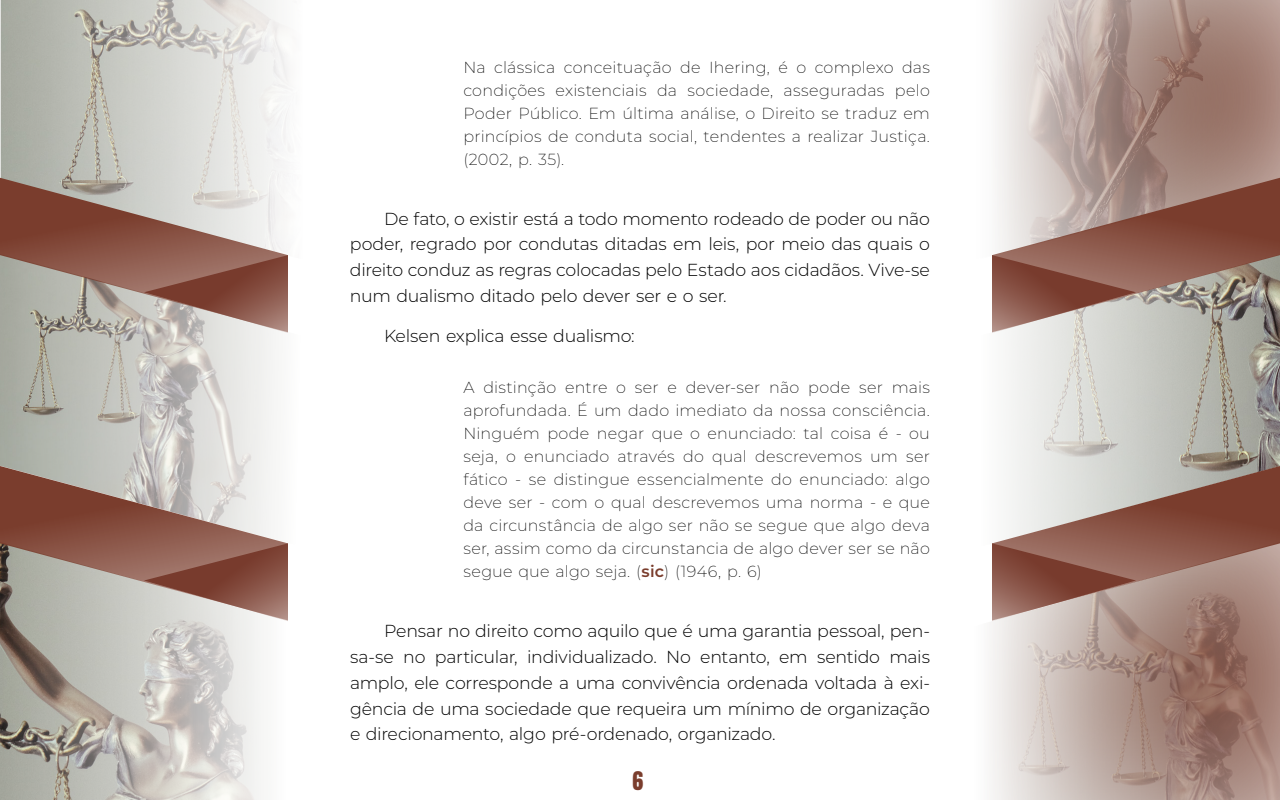
<style>
.page{position:relative;width:1280px;height:800px;background:#fff}
.page>*{position:absolute;margin:0;border:0;box-sizing:border-box;transform-origin:0 0}
.t1{font:21.8px "Anton";color:#7a3d2d}
.t2{font:300 17.4px/25.8px "Montserrat";letter-spacing:-.015em;color:#000;text-align:justify}
.t3{font:200 16px/23px "Montserrat";letter-spacing:.01em;color:#000;text-align:justify}
.s1{font-weight:600;color:#7a3d2d}
</style>
<div class="page">
<img style="left:1px;top:0;width:288px;height:141px">
<img style="left:0;top:141px;width:290px;height:206px">
<img style="left:0;top:347px;width:276px;height:453px">
<img style="left:1008px;top:332px;width:272px;height:96px">
<img style="left:1008px;top:428px;width:272px;height:38px">
<div style="left:967px;top:0;width:313px;height:261px;background:#fff;opacity:.75"></div>
<div style="left:965px;top:535px;width:315px;height:265px;background:#fff;opacity:.75"></div>
<svg style="left:0;top:178px;width:288px;height:154px;background:#a99188"></svg>
<svg style="left:144px;top:255px;width:144px;height:78px;background:#9d756b"></svg>
<svg style="left:0;top:466px;width:287px;height:154px;background:#aa9389"></svg>
<svg style="left:144px;top:543px;width:144px;height:78px;background:#a0796e"></svg>
<svg style="left:992px;top:178px;width:288px;height:154px;background:#a2857b"></svg>
<svg style="left:992px;top:255px;width:144px;height:78px;background:#9f786e"></svg>
<svg style="left:992px;top:466px;width:288px;height:154px;background:#ab8e84"></svg>
<svg style="left:992px;top:543px;width:144px;height:78px;background:#9a6f64"></svg>
<p class="t3" style="left:463px;top:55px;width:468px">Na clássica conceituação de Ihering, é o complexo das condições existenciais da sociedade, asseguradas pelo Poder Público. Em última análise, o Direito se traduz em princípios de conduta social, tendentes a realizar Justiça. (2002, p. 35).</p>
<p class="t2" style="left:350px;top:205px;width:581px;text-indent:34px">De fato, o existir está a todo momento rodeado de poder ou não poder, regrado por condutas ditadas em leis, por meio das quais o direito conduz as regras colocadas pelo Estado aos cidadãos. Vive-se num dualismo ditado pelo dever ser e o ser.</p>
<p class="t2" style="left:384px;top:322px;width:252px">Kelsen explica esse dualismo:</p>
<p class="t3" style="left:463px;top:376px;width:468px">A distinção entre o ser e dever-ser não pode ser mais aprofundada. É um dado imediato da nossa consciência.<br>Ninguém pode negar que o enunciado: tal coisa é - ou seja, o enunciado através do qual descrevemos um ser fático - se distingue essencialmente do enunciado: algo deve ser - com o qual descrevemos uma norma - e que da circunstância de algo ser não se segue que algo deva ser, assim como da circunstancia de algo dever ser se não segue que algo seja. (<span class="s1">sic</span>) (1946, p. 6)</p>
<p class="t2" style="left:350px;top:618px;width:582px;text-indent:34px">Pensar no direito como aquilo que é uma garantia pessoal, pen&shy;sa-se no particular, individualizado. No entanto, em sentido mais amplo, ele corresponde a uma convivência ordenada voltada à exi&shy;gência de uma sociedade que requeira um mínimo de organização e direcionamento, algo pré-ordenado, organizado.</p>
<h1 class="t1" style="left:632px;top:770px;width:12px">6</h1>
</div>
